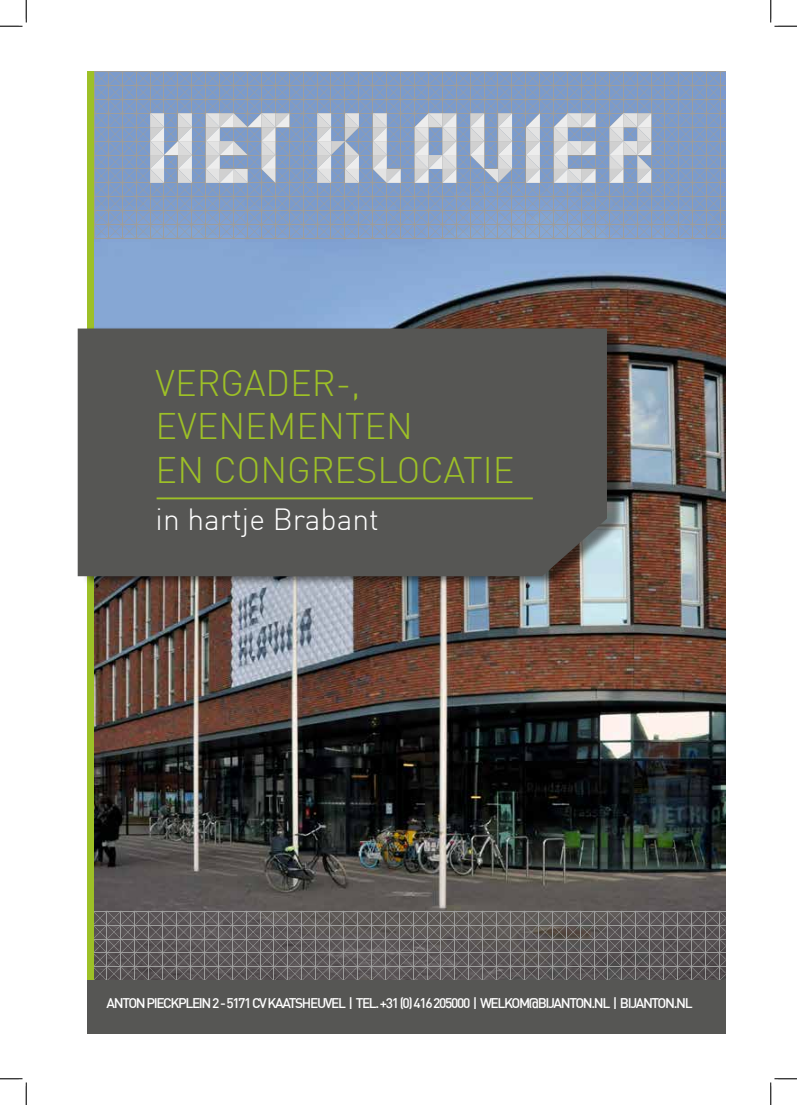
<style>
.page{position:relative;width:797px;height:1105px;background:#fff}
.page>*{position:absolute;margin:0;border:0;box-sizing:border-box;transform-origin:0 0}
.t1{font:300 36.25px/43.5px "DIN";color:#9dc027}
.t2{font:300 30px "DIN";color:#fff}
.t3{font:500 13.75px "DIN";letter-spacing:-.1em;color:#fff}
</style>
<div class="page">
<img style="left:94px;top:239px;width:631px;height:672px">
<svg style="left:94px;top:911px;width:631px;height:70px"></svg>
<hr style="left:88px;top:911px;width:256px;height:1px;background:#9d9d9c">
<hr style="left:88px;top:925px;width:256px;height:1px;background:#9d9d9c">
<hr style="left:88px;top:939px;width:256px;height:1px;background:#9d9d9c">
<hr style="left:88px;top:953px;width:256px;height:1px;background:#9d9d9c">
<hr style="left:88px;top:966px;width:256px;height:1px;background:#9d9d9c">
<hr style="left:88px;top:980px;width:256px;height:1px;background:#9d9d9c">
<hr style="left:343px;top:911px;width:1px;height:123px;background:#9d9d9c">
<hr style="left:329px;top:911px;width:1px;height:123px;background:#9d9d9c">
<hr style="left:315px;top:911px;width:1px;height:123px;background:#9d9d9c">
<hr style="left:301px;top:911px;width:1px;height:123px;background:#9d9d9c">
<hr style="left:288px;top:911px;width:1px;height:123px;background:#9d9d9c">
<hr style="left:274px;top:911px;width:1px;height:123px;background:#9d9d9c">
<hr style="left:260px;top:911px;width:1px;height:123px;background:#9d9d9c">
<hr style="left:246px;top:911px;width:1px;height:123px;background:#9d9d9c">
<hr style="left:232px;top:911px;width:1px;height:123px;background:#9d9d9c">
<hr style="left:218px;top:911px;width:1px;height:123px;background:#9d9d9c">
<hr style="left:204px;top:911px;width:1px;height:123px;background:#9d9d9c">
<hr style="left:190px;top:911px;width:1px;height:123px;background:#9d9d9c">
<hr style="left:176px;top:911px;width:1px;height:123px;background:#9d9d9c">
<hr style="left:162px;top:911px;width:1px;height:123px;background:#9d9d9c">
<hr style="left:148px;top:911px;width:1px;height:123px;background:#9d9d9c">
<hr style="left:135px;top:911px;width:1px;height:123px;background:#9d9d9c">
<hr style="left:121px;top:911px;width:1px;height:123px;background:#9d9d9c">
<hr style="left:107px;top:911px;width:1px;height:123px;background:#9d9d9c">
<div style="left:88px;top:71px;width:6px;height:963px;background:#9dc027"></div>
<div style="left:82px;top:326px;width:543px;height:261px;background:#000;opacity:.51"></div>
<div style="left:78px;top:328px;width:529px;height:248px;background:#565654"></div>
<hr style="left:157px;top:497px;width:376px;height:2px;background:#9dc027">
<div style="left:88px;top:981px;width:637px;height:53px;background:#565654"></div>
<svg style="left:94px;top:71px;width:631px;height:168px"></svg>
<svg style="left:0;top:0;width:27px;height:27px"></svg>
<svg style="left:0;top:1078px;width:27px;height:27px"></svg>
<svg style="left:770px;top:0;width:27px;height:27px"></svg>
<svg style="left:770px;top:1078px;width:27px;height:27px"></svg>
<h1 class="t1" style="left:156px;top:360px;width:360px">VERGADER-,<br>EVENEMENTEN<br>EN CONGRESLOCATIE</h1>
<h2 class="t2" style="left:156px;top:501px;width:225px">in hartje Brabant</h2>
<p class="t3" style="left:107px;top:994px;width:587px">ANTON PIECKPLEIN 2 - 5171 CV KAATSHEUVEL | TEL.+31 (0) 416 205000 | WELKOM@BIJANTON.NL | BIJANTON.NL</p>
</div>
